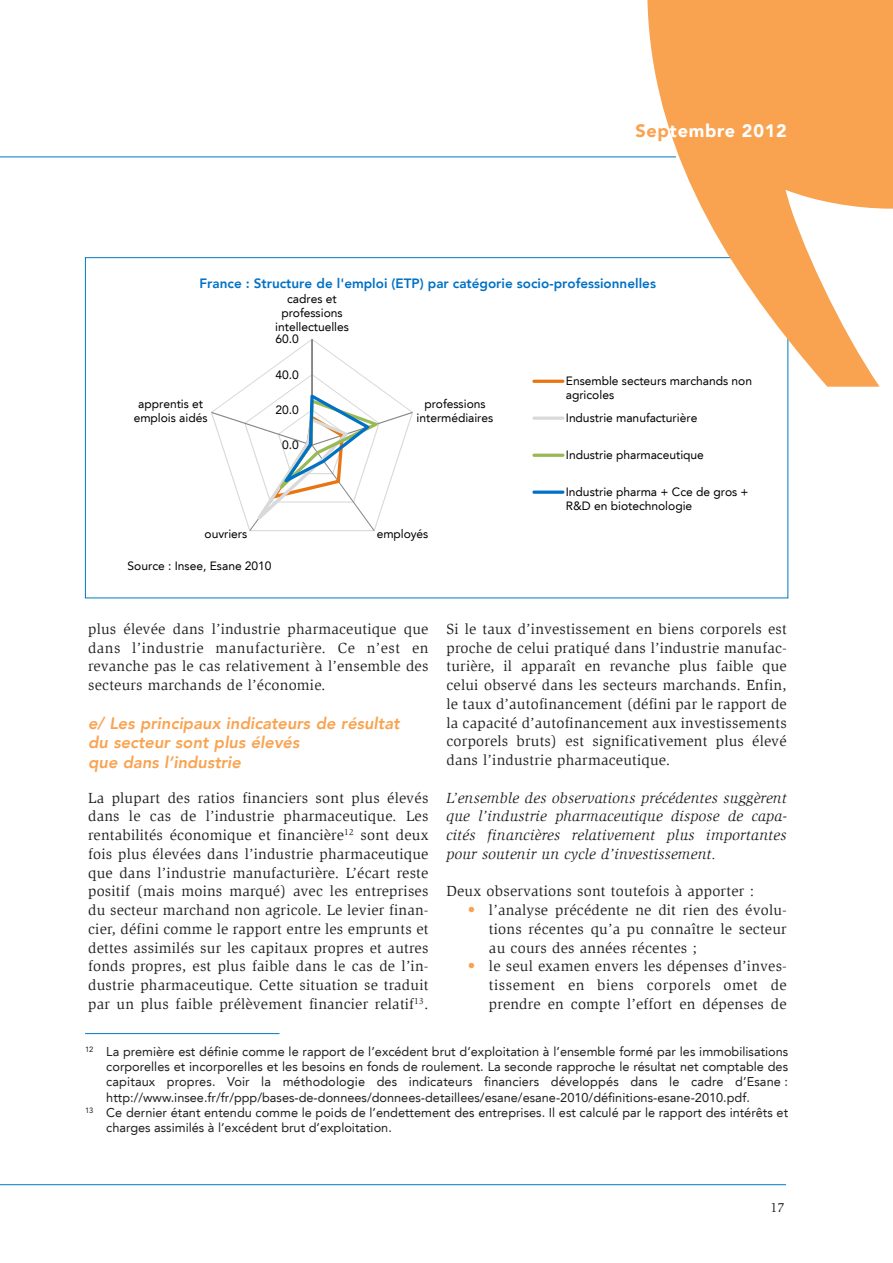
<style>
.page{position:relative;width:893px;height:1263px;background:#fff}
.page>*{position:absolute;margin:0;border:0;box-sizing:border-box;transform-origin:0 0}
.t1{font:900 18px "Avenir LT";letter-spacing:.04em;color:#fff}
.t2{font:italic 800 16.5px/19.8px "Avenir LT";color:#f9a350}
.t3{font:15px/18.8px "Slimbach LT";letter-spacing:.015em;color:#231f20;text-align:justify}
.t4{font:italic 15px/18.8px "Slimbach LT";letter-spacing:.015em;color:#231f20;text-align:justify}
.t5{font:800 13.5px "Avenir LT85";color:#0071c6}
.t6{font:13.5px "Slimbach LT";color:#231f20}
.t7{font:12.75px "Avenir LT";color:#231f20}
.t8{font:12px/14.2px "Avenir LT55 Roman";letter-spacing:-.005em;color:#000;text-align:center}
.s1{color:#f9a350}
</style>
<div class="page">
<hr style="left:0;top:1184px;width:786px;height:1px;background:#0079c2">
<hr style="left:0;top:157px;width:676px;height:1px;background:#0079c2">
<svg style="left:211px;top:339px;width:202px;height:192px"></svg>
<hr style="left:532px;top:380px;width:32px;height:3px;background:#e87511;border-radius:2px">
<svg style="left:532px;top:416px;width:32px;height:4px"></svg>
<hr style="left:532px;top:454px;width:32px;height:3px;background:#98b954;border-radius:2px">
<svg style="left:532px;top:490px;width:32px;height:4px"></svg>
<svg style="left:647px;top:0;width:246px;height:387px;fill:#f9a350"></svg>
<hr style="left:85px;top:1033px;width:194px;height:1px;background:#0079c2">
<p class="t1" style="left:635px;top:123px;width:153px"><span class="s1">Sep</span>tembre 2012</p>
<p class="t5" style="left:200px;top:277px;width:458px">France : Structure de l'emploi (ETP) par catégorie socio-professionnelles</p>
<p class="t8" style="left:275px;top:293px;width:75px">cadres et professions intellectuelles</p>
<p class="t8" style="left:275px;top:333px;width:25px">60.0</p>
<p class="t8" style="left:134px;top:397px;width:75px">apprentis et emplois aidés</p>
<p class="t8" style="left:275px;top:368px;width:25px">40.0</p>
<p class="t8" style="left:275px;top:404px;width:25px">20.0</p>
<p class="t8" style="left:282px;top:439px;width:18px">0.0</p>
<p class="t8" style="left:416px;top:397px;width:78px">professions intermédiaires</p>
<p class="t8" style="left:205px;top:527px;width:44px">ouvriers</p>
<p class="t8" style="left:377px;top:527px;width:53px">employés</p>
<p class="t8" style="left:128px;top:560px;width:145px">Source : Insee, Esane 2010</p>
<p class="t8" style="left:566px;top:375px;width:188px;text-align:left">Ensemble secteurs marchands non agricoles</p>
<p class="t8" style="left:566px;top:411px;width:133px">Industrie manufacturière</p>
<p class="t8" style="left:566px;top:449px;width:140px">Industrie pharmaceutique</p>
<p class="t8" style="left:566px;top:485px;width:184px;text-align:left">Industrie pharma + Cce de gros +<br>R&amp;D en biotechnologie</p>
<p class="t3" style="left:88px;top:619px;width:342px">plus élevée dans l’industrie pharmaceutique que dans l’industrie manufacturière. Ce n’est en revanche pas le cas relativement à l’ensemble des secteurs marchands de l’économie.</p>
<p class="t2" style="left:88px;top:714px;width:313px">e/ Les principaux indicateurs de résultat du secteur sont plus élevés<br>que dans l’industrie</p>
<p class="t3" style="left:88px;top:788px;width:342px">La plupart des ratios financiers sont plus élevés dans le cas de l’industrie pharmaceutique. Les rentabilités économique et financière<sup>12</sup> sont deux fois plus élevées dans l’industrie pharmaceutique que dans l’industrie manufacturière. L’écart reste positif (mais moins marqué) avec les entreprises du secteur marchand non agricole. Le levier finan&shy;cier, défini comme le rapport entre les emprunts et dettes assimilés sur les capitaux propres et autres fonds propres, est plus faible dans le cas de l’in&shy;dustrie pharmaceutique. Cette situation se traduit par un plus faible prélèvement financier relatif<sup>13</sup>.</p>
<p class="t3" style="left:446px;top:619px;width:342px">Si le taux d’investissement en biens corporels est proche de celui pratiqué dans l’industrie manufac&shy;turière, il apparaît en revanche plus faible que celui observé dans les secteurs marchands. Enfin, le taux d’autofinancement (défini par le rapport de la capacité d’autofinancement aux investissements corporels bruts) est significativement plus élevé dans l’industrie pharmaceutique.</p>
<p class="t4" style="left:446px;top:788px;width:342px">L’ensemble des observations précédentes suggèrent que l’industrie pharmaceutique dispose de capa&shy;cités financières relativement plus importantes pour soutenir un cycle d’investissement.</p>
<p class="t3" style="left:446px;top:882px;width:309px">Deux observations sont toutefois à apporter :</p>
<p class="t3" style="left:489px;top:901px;width:299px;text-indent:-21px"><span class="s1">•</span> l’analyse précédente ne dit rien des évolu&shy;tions récentes qu’a pu connaître le secteur au cours des années récentes ;</p>
<p class="t3" style="left:489px;top:957px;width:300px;text-indent:-21px"><span class="s1">•</span> le seul examen envers les dépenses d’inves&shy;tissement en biens corporels omet de prendre en compte l’effort en dépenses de</p>
<p class="t7" style="left:85px;top:1046px;width:705px"><sup>12</sup> La première est définie comme le rapport de l’excédent brut d’exploitation à l’ensemble formé par les immobilisations</p>
<p class="t7" style="left:106px;top:1061px;width:683px">corporelles et incorporelles et les besoins en fonds de roulement. La seconde rapproche le résultat net comptable des</p>
<p class="t7" style="left:106px;top:1077px;width:683px">capitaux propres. Voir la méthodologie des indicateurs financiers développés dans le cadre d’Esane :</p>
<p class="t7" style="left:106px;top:1092px;width:645px">http://www.insee.fr/fr/ppp/bases-de-donnees/donnees-detaillees/esane/esane-2010/définitions-esane-2010.pdf.</p>
<p class="t7" style="left:85px;top:1107px;width:705px"><sup>13</sup> Ce dernier étant entendu comme le poids de l’endettement des entreprises. Il est calculé par le rapport des intérêts et</p>
<p class="t7" style="left:106px;top:1122px;width:287px">charges assimilés à l’excédent brut d’exploitation.</p>
<p class="t6" style="left:771px;top:1200px;width:15px">17</p>
</div>
